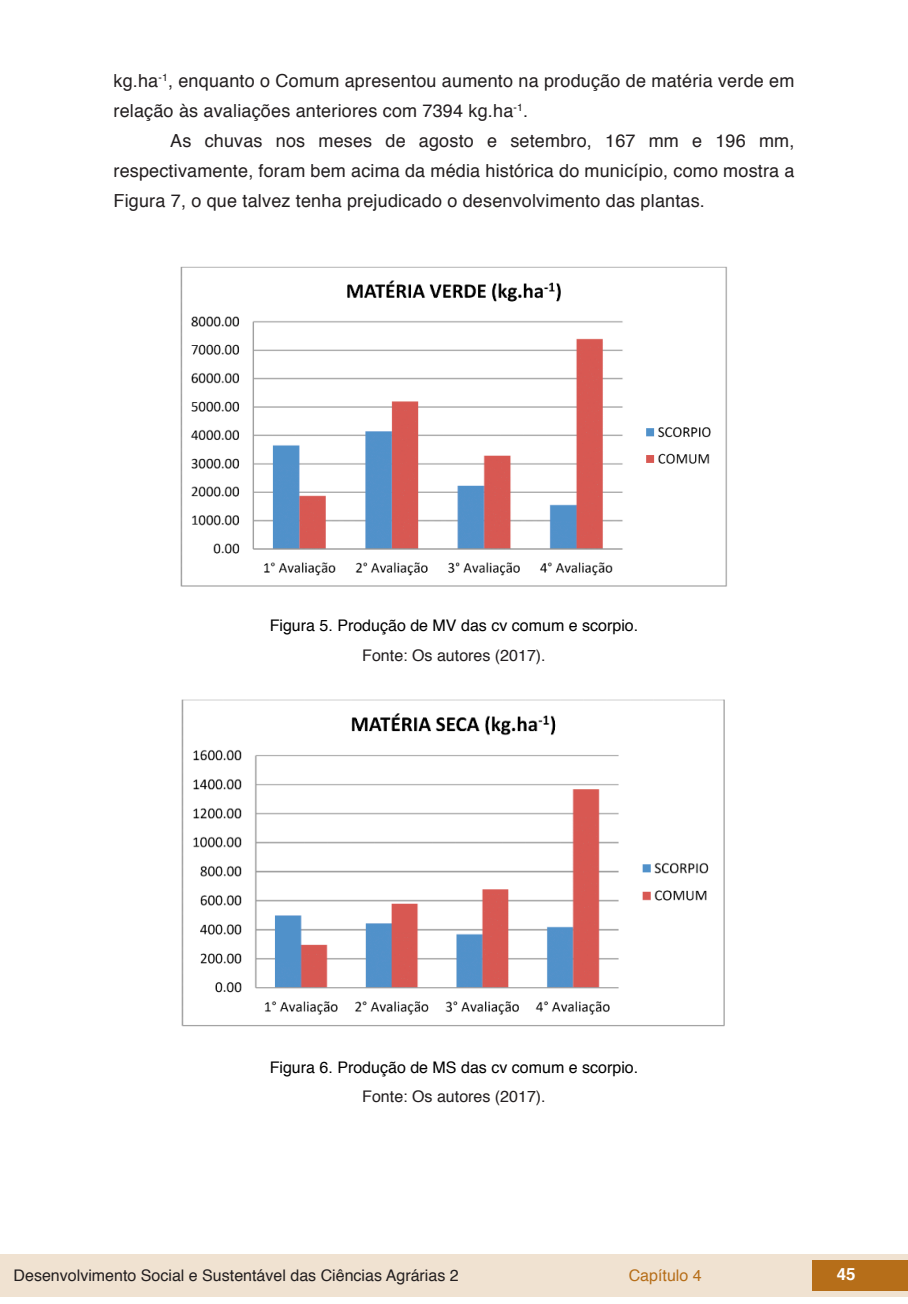
<style>
.page{position:relative;width:908px;height:1304px;background:#fff}
.page>*{position:absolute;margin:0;border:0;box-sizing:border-box;transform-origin:0 0}
.txt{font:18px/30px "Helvetica";letter-spacing:.01em;color:#231f20}
.t1{font:700 16.8px "Helvetica";color:#fff}
.fonte_tab_gra_imag{font:16px "Helvetica";color:#231f20}
.info_tab_graf_imag{font:16px "Helvetica";color:#000}
.t2{font:16px "Helvetica";color:#b66e19}
</style>
<div class="page">
<div style="left:0;top:1254px;width:906px;height:43px;background:#f0e2d1"></div>
<div style="left:812px;top:1261px;width:95px;height:30px;background:#b66e19"></div>
<img style="left:180px;top:266px;width:547px;height:321px">
<img style="left:181px;top:699px;width:544px;height:328px">
<p class="txt" style="left:113px;top:66px;width:682px">kg.ha<sup>-1</sup>, enquanto o Comum apresentou aumento na produção de matéria verde em relação às avaliações anteriores com 7394 kg.ha<sup>-1</sup>.</p>
<p class="txt" style="left:113px;top:126px;width:682px;text-align:justify;text-indent:57px">As chuvas nos meses de agosto e setembro, 167 mm e 196 mm, respectivamente, foram bem acima da média histórica do município, como mostra a Figura 7, o que talvez tenha prejudicado o desenvolvimento das plantas.</p>
<p class="info_tab_graf_imag" style="left:269px;top:613px;width:370px">Figura 5. Produção de MV das cv comum e scorpio.</p>
<p class="fonte_tab_gra_imag" style="left:362px;top:643px;width:185px">Fonte: Os autores (2017).</p>
<p class="info_tab_graf_imag" style="left:269px;top:1055px;width:370px">Figura 6. Produção de MS das cv comum e scorpio.</p>
<p class="fonte_tab_gra_imag" style="left:362px;top:1084px;width:185px">Fonte: Os autores (2017).</p>
<p class="fonte_tab_gra_imag" style="left:14px;top:1263px;width:446px">Desenvolvimento Social e Sustentável das Ciências Agrárias 2</p>
<p class="t2" style="left:628px;top:1263px;width:74px">Capítulo 4</p>
<p class="t1" style="left:836px;top:1261px;width:20px">45</p>
</div>
